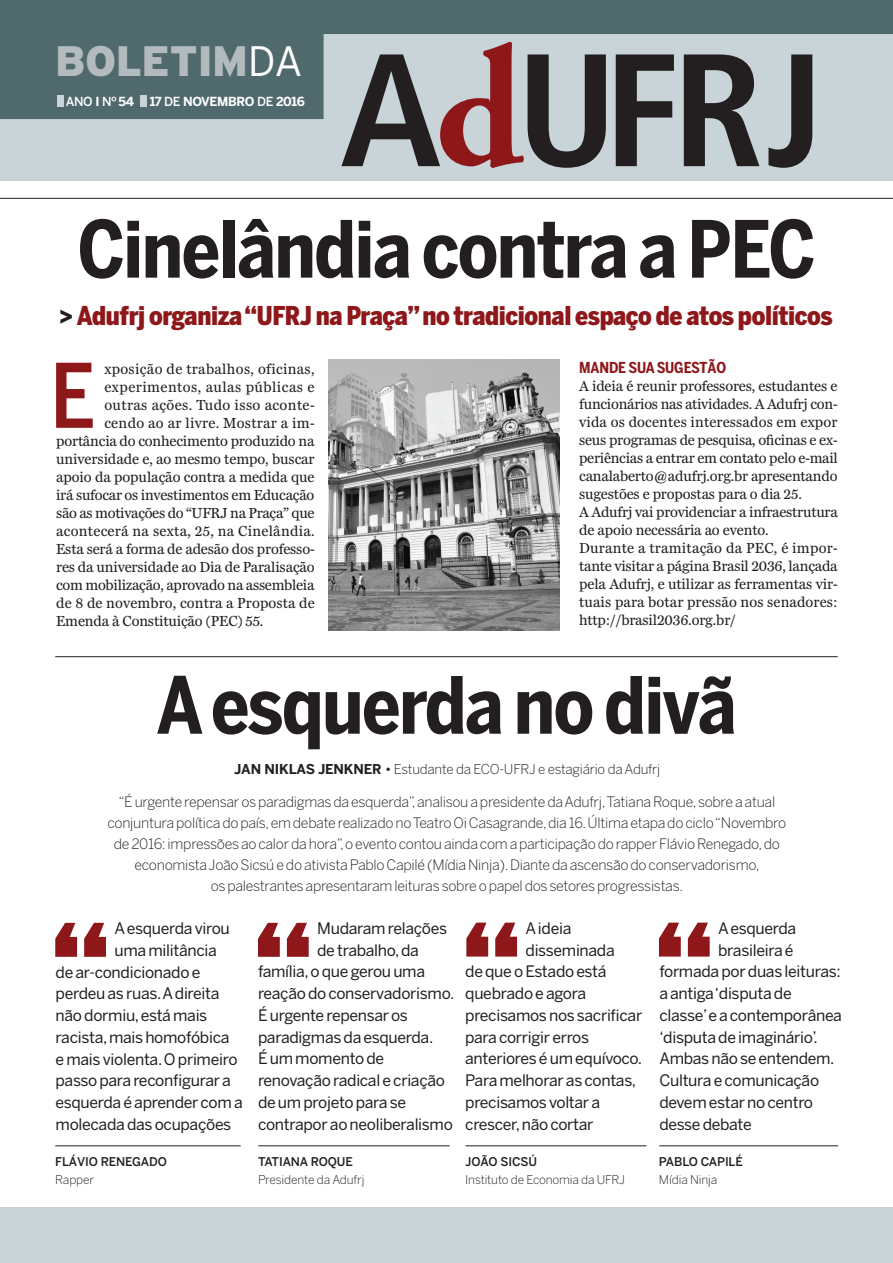
<style>
.page{position:relative;width:893px;height:1263px;background:#fff}
.page>*{position:absolute;margin:0;border:0;box-sizing:border-box;transform-origin:0 0}
.t1{font:500 87.9px "Benton Sans Cond";color:#8e171a}
.t2{font:700 78px "Benton Sans Cond";letter-spacing:-.02em;color:#231f20}
.t3{font:900 42.6px "Interstate";letter-spacing:-.01em;color:#b3bbbe}
.t4{font:900 25.8px "Benton Sans Cond";letter-spacing:-.015em;color:#8e171a}
.t5{font:15.75px "Benton Sans";letter-spacing:-.02em;color:#231f20}
.t6{font:15px/18px "Miller Daily Two";letter-spacing:-.01em;color:#231f20}
.t7{font:15px "Miller Daily Two";letter-spacing:.02em;color:#231f20}
.t8{font:15px "Miller Daily Two";letter-spacing:.015em;color:#231f20}
.t9{font:15px "Miller Daily Two";letter-spacing:.03em;color:#231f20}
.t10{font:15px "Miller Daily Two";letter-spacing:.025em;color:#231f20}
.t11{font:700 15px "Benton Sans Cond";letter-spacing:-.01em;color:#8e171a}
.t12{font:300 14.25px/21px "Benton Sans";letter-spacing:-.02em;color:#231f20;text-align:center}
.t13{font:300 13.5px "Benton Sans";letter-spacing:-.02em;color:#231f20}
.t14{font:700 12.45px "Benton Sans";letter-spacing:-.03em;color:#fff}
.t15{font:500 12.45px "Benton Sans";color:#fff}
.t16{font:300 12px "Benton Sans";letter-spacing:-.015em;color:#231f20}
.t17{font:500 12px "Benton Sans";letter-spacing:-.01em;color:#231f20}
.s1{font-weight:300;color:#fff}
.s2{font-weight:700}
.s3{font-weight:500}
.s4{color:#231f20}
.s5{font-family:"Benton Sans Cond";font-weight:500}
</style>
<div class="page">
<img style="left:329px;top:360px;width:231px;height:270px">
<div style="left:0;top:0;width:893px;height:180px;background:#c9d4d9"></div>
<svg style="left:616px;top:119px;width:21px;height:47px"></svg>
<svg style="left:684px;top:119px;width:75px;height:47px"></svg>
<svg style="left:768px;top:119px;width:44px;height:49px"></svg>
<svg style="left:341px;top:119px;width:265px;height:49px"></svg>
<svg style="left:0;top:0;width:893px;height:119px;fill:#4f696c"></svg>
<div style="left:140px;top:96px;width:7px;height:11px;background:#c9d4d9"></div>
<div style="left:57px;top:96px;width:6px;height:11px;background:#c9d4d9"></div>
<div style="left:0;top:1208px;width:893px;height:55px;background:#c9d4d9"></div>
<hr style="left:0;top:198px;width:893px;height:1px;background:#231f20">
<hr style="left:55px;top:656px;width:783px;height:1px;background:#231f20">
<hr style="left:55px;top:1145px;width:186px;height:1px;background:#231f20">
<svg style="left:55px;top:923px;width:51px;height:34px"></svg>
<hr style="left:258px;top:1145px;width:192px;height:1px;background:#231f20">
<svg style="left:258px;top:923px;width:51px;height:34px"></svg>
<hr style="left:466px;top:1145px;width:180px;height:1px;background:#231f20">
<svg style="left:466px;top:923px;width:51px;height:33px"></svg>
<hr style="left:659px;top:1145px;width:179px;height:1px;background:#231f20">
<svg style="left:659px;top:923px;width:51px;height:33px"></svg>
<h3 class="t3" style="left:55px;top:37px;width:249px">BOLETIM<span class="s1">DA</span></h3>
<p class="t15" style="left:66px;top:94px;width:70px">ANO <span class="s2">I</span> Nº <span class="s2">54</span></p>
<p class="t14" style="left:150px;top:94px;width:157px">17 <span class="s3">DE</span> NOVEMBRO <span class="s3">DE</span> 2016</p>
<h2 class="t2" style="left:78px;top:203px;width:739px">Cinelândia contra a PEC</h2>
<h3 class="t4" style="left:59px;top:300px;width:775px"><span class="s4">&gt;</span> Adufrj organiza “UFRJ na Praça” no tradicional espaço de atos políticos</h3>
<h1 class="t1" style="left:50px;top:344px;width:47px">E</h1>
<p class="t7" style="left:104px;top:361px;width:212px">xposição de trabalhos, oficinas,</p>
<p class="t11" style="left:579px;top:359px;width:148px">mande sua sugestão</p>
<p class="t6" style="left:579px;top:377px;width:260px">A ideia é reunir professores, estudantes e funcionários nas atividades. A Adufrj con&shy;vida os docentes interessados em expor seus programas de pesquisa, oficinas e ex&shy;periências a entrar em contato pelo e-mail canalaberto@adufrj.org.br apresentando sugestões e propostas para o dia 25.<br>A Adufrj vai providenciar a infraestrutura de apoio necessária ao evento.<br>Durante a tramitação da PEC, é impor&shy;tante visitar a página Brasil 2036, lançada pela Adufrj, e utilizar as ferramentas vir&shy;tuais para botar pressão nos senadores: http://brasil2036.org.br/</p>
<p class="t9" style="left:104px;top:379px;width:212px">experimentos, aulas públicas e</p>
<p class="t10" style="left:104px;top:397px;width:212px">outras ações. Tudo isso aconte-</p>
<p class="t7" style="left:104px;top:415px;width:212px">cendo ao ar livre. Mostrar a im-</p>
<p class="t6" style="left:56px;top:432px;width:260px">portância do conhecimento produzido na</p>
<p class="t6" style="left:56px;top:450px;width:260px">universidade e, ao mesmo tempo, buscar</p>
<p class="t6" style="left:56px;top:468px;width:260px">apoio da população contra a medida que</p>
<p class="t6" style="left:56px;top:486px;width:260px">irá sufocar os investimentos em Educação</p>
<p class="t6" style="left:56px;top:504px;width:260px">são as motivações do “UFRJ na Praça” que</p>
<p class="t8" style="left:56px;top:523px;width:260px">acontecerá na sexta, 25, na Cinelândia.</p>
<p class="t6" style="left:56px;top:540px;width:260px">Esta será a forma de adesão dos professo-</p>
<p class="t6" style="left:56px;top:558px;width:260px">res da universidade ao Dia de Paralisação</p>
<p class="t6" style="left:56px;top:576px;width:260px">com mobilização, aprovado na assembleia</p>
<p class="t6" style="left:56px;top:594px;width:260px">de 8 de novembro, contra a Proposta de</p>
<p class="t6" style="left:56px;top:612px;width:209px">Emenda à Constituição (PEC) 55.</p>
<h2 class="t2" style="left:156px;top:659px;width:582px">A esquerda no divã</h2>
<p class="t13" style="left:234px;top:761px;width:427px"><span class="s2">JAN NI KLAS JENKNER</span> <span class="s5">•</span> Estudante da ECO-UFRJ e estagiário da Adufrj</p>
<p class="t12" style="left:108px;top:791px;width:680px">“É urgente repensar os paradigmas da esquerda”, analisou a presidente da Adufrj, Tatiana Roque, sobre a atual conjuntura política do país, em debate realizado no Teatro Oi Casagrande, dia 16. Última etapa do ciclo “Novembro de 2016: impressões ao calor da hora”, o evento contou ainda com a participação do rapper Flávio Renegado, do economista João Sicsú e do ativista Pablo Capilé (Mídia Ninja). Diante da ascensão do conservadorismo,<br>os palestrantes apresentaram leituras sobre o papel dos setores progressistas.</p>
<p class="t5" style="left:114px;top:919px;width:117px">A esquerda virou</p>
<p class="t5" style="left:114px;top:941px;width:104px">uma militância</p>
<p class="t5" style="left:56px;top:962px;width:146px">de ar-condicionado e</p>
<p class="t5" style="left:56px;top:984px;width:165px">perdeu as ruas. A direita</p>
<p class="t5" style="left:56px;top:1006px;width:153px">não dormiu, está mais</p>
<p class="t5" style="left:56px;top:1028px;width:175px">racista, mais homofóbica</p>
<p class="t5" style="left:56px;top:1049px;width:183px">e mais violenta. O primeiro</p>
<p class="t5" style="left:56px;top:1071px;width:177px">passo para reconfigurar a</p>
<p class="t5" style="left:56px;top:1093px;width:189px">esquerda é aprender com a</p>
<p class="t5" style="left:56px;top:1115px;width:177px">molecada das ocupações</p>
<p class="t17" style="left:55px;top:1155px;width:63px">FLÁVIO RENE</p>
<p class="t17" style="left:132px;top:1155px;width:19px">GADO</p>
<p class="t16" style="left:55px;top:1173px;width:40px">Rapper</p>
<p class="t5" style="left:317px;top:919px;width:131px">Mudaram relações</p>
<p class="t5" style="left:317px;top:940px;width:103px">de trabalho, da</p>
<p class="t5" style="left:258px;top:962px;width:169px">família, o que gerou uma</p>
<p class="t5" style="left:258px;top:984px;width:198px">reação do conservadorismo.</p>
<p class="t5" style="left:258px;top:1006px;width:151px">É urgente repensar os</p>
<p class="t5" style="left:258px;top:1027px;width:177px">paradigmas da esquerda.</p>
<p class="t5" style="left:258px;top:1049px;width:128px">É um momento de</p>
<p class="t5" style="left:258px;top:1071px;width:189px">renovação radical e criação</p>
<p class="t5" style="left:258px;top:1093px;width:150px">de um projeto para se</p>
<p class="t5" style="left:258px;top:1114px;width:196px">contrapor ao neoliberalismo</p>
<p class="t17" style="left:258px;top:1155px;width:35px">TATIANA</p>
<p class="t17" style="left:311px;top:1155px;width:42px">ROQUE</p>
<p class="t16" style="left:258px;top:1173px;width:108px">Presidente da Adufrj</p>
<p class="t5" style="left:526px;top:919px;width:47px">A ideia</p>
<p class="t5" style="left:526px;top:940px;width:91px">disseminada</p>
<p class="t5" style="left:465px;top:962px;width:143px">de que o Estado está</p>
<p class="t5" style="left:465px;top:984px;width:122px">quebrado e agora</p>
<p class="t5" style="left:465px;top:1006px;width:179px">precisamos nos sacrificar</p>
<p class="t5" style="left:465px;top:1027px;width:125px">para corrigir erros</p>
<p class="t5" style="left:465px;top:1049px;width:178px">anteriores é um equívoco.</p>
<p class="t5" style="left:465px;top:1071px;width:172px">Para melhorar as contas,</p>
<p class="t5" style="left:465px;top:1093px;width:136px">precisamos voltar a</p>
<p class="t5" style="left:465px;top:1114px;width:130px">crescer, não cortar</p>
<p class="t17" style="left:465px;top:1155px;width:73px">JOÃO SICSÚ</p>
<p class="t16" style="left:465px;top:1173px;width:161px">Instituto de Economia da UFRJ</p>
<p class="t5" style="left:718px;top:919px;width:80px">A esquerda</p>
<p class="t5" style="left:718px;top:940px;width:77px">brasileira é</p>
<p class="t5" style="left:659px;top:962px;width:183px">formada por duas leituras:</p>
<p class="t5" style="left:659px;top:984px;width:134px">a antiga ‘disputa de</p>
<p class="t5" style="left:659px;top:1006px;width:184px">classe’ e a contemporânea</p>
<p class="t5" style="left:659px;top:1027px;width:160px">‘disputa de imaginário’.</p>
<p class="t5" style="left:659px;top:1049px;width:177px">Ambas não se entendem.</p>
<p class="t5" style="left:659px;top:1071px;width:161px">Cultura e comunicação</p>
<p class="t5" style="left:659px;top:1093px;width:155px">devem estar no centro</p>
<p class="t5" style="left:659px;top:1114px;width:94px">desse debate</p>
<p class="t17" style="left:659px;top:1155px;width:51px">PABLO CAP</p>
<p class="t17" style="left:725px;top:1155px;width:19px">ILÉ</p>
<p class="t16" style="left:659px;top:1173px;width:60px">Mídia Ninja</p>
</div>
